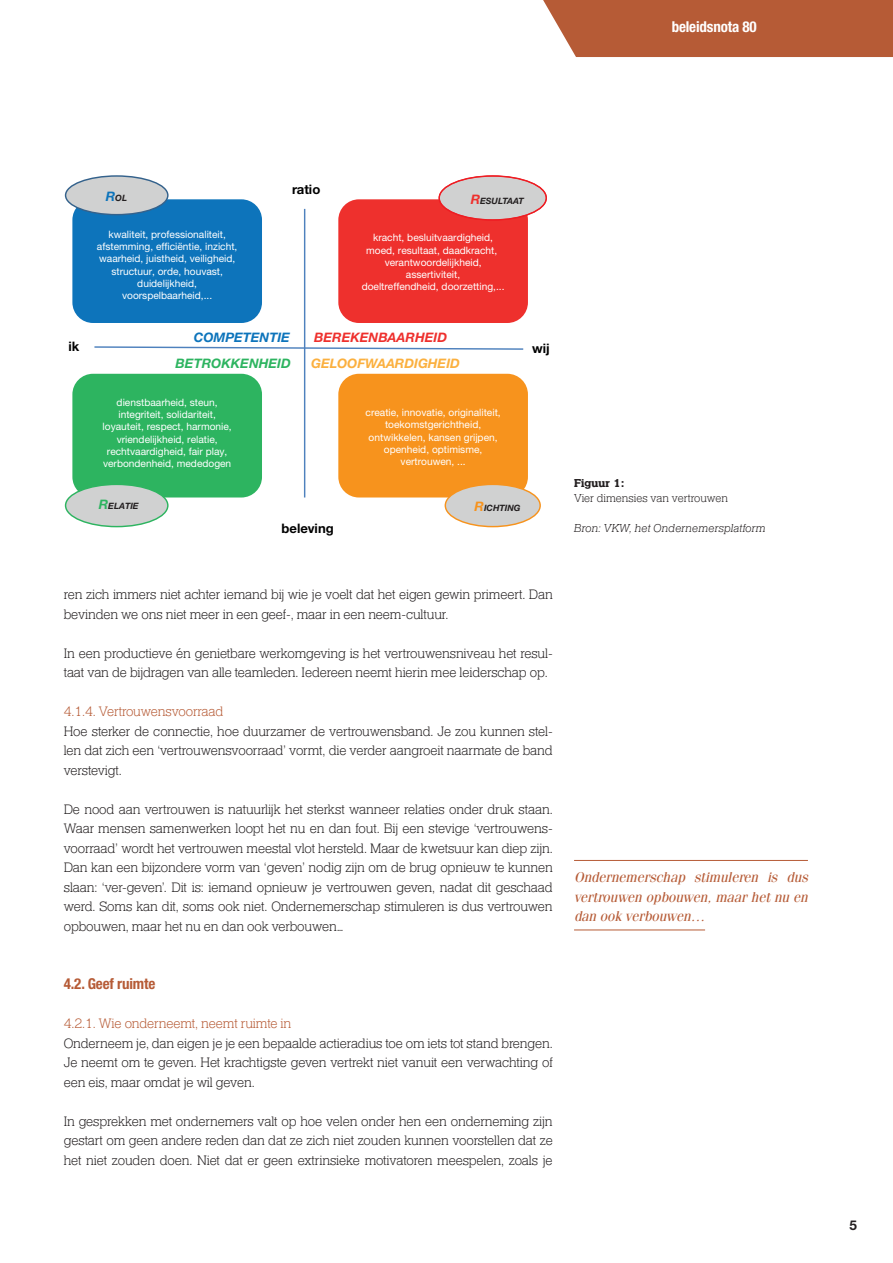
<style>
.page{position:relative;width:893px;height:1263px;background:#fff}
.page>*{position:absolute;margin:0;border:0;box-sizing:border-box;transform-origin:0 0}
.t1{font:700 condensed 15px "Helvetica Neue LT Pro";letter-spacing:-.01em;color:#b65b36}
.t2{font:700 condensed 15px "Helvetica Neue LT Pro";letter-spacing:-.01em;color:#fff}
.t3{font:300 14.25px/19.5px "Helserif";letter-spacing:-.01em;color:#231f20;text-align:justify}
.t4{font:italic 14.25px/19.5px "Fenice Std";letter-spacing:-.01em;color:#b65b36;text-align:justify}
.t5{font:300 14.25px "Helserif";letter-spacing:-.01em;color:#b65b36}
.t6{font:700 13.5px "Helvetica Neue LT Pro";color:#231f20}
.t7{font:700 13.05px "Helvetica Neue LT Pro";color:#000001}
.t8{font:italic 700 13.05px "Helvetica Neue LT Std";color:#fbb03f}
.t9{font:italic 700 13.05px "Helvetica Neue LT Std";color:#ee302d}
.t10{font:italic 700 13.05px "Helvetica Neue LT Std";color:#2db460}
.t11{font:italic 700 13.05px "Helvetica Neue LT Std";color:#0d74bb}
.t12{font:italic 300 12px "Helserif";color:#231f20}
.t13{font:300 12px "Helserif";color:#231f20}
.t14{font:700 12px "Helserif";color:#231f20}
.t15{font:10.2px/12.1px "Helvetica Neue LT Pro";color:#fff;text-align:center}
.t16{font:italic 700 8.7px "Helvetica Neue LT Std";color:#231f20}
.s1{font-size:13.05px;color:#0d74bb}
.s2{font-size:13.05px;color:#ee302d}
.s3{font-size:13.05px;color:#2db460}
.s4{font-size:13.05px;color:#f7931d}
</style>
<div class="page">
<div style="left:543px;top:0;width:350px;height:57px;background:#b65b36"></div>
<hr style="left:574px;top:860px;width:234px;height:1px;background:#b65b36">
<hr style="left:574px;top:929px;width:131px;height:1px;background:#b65b36">
<hr style="left:304px;top:209px;width:1px;height:288px;background:#4e81bd">
<svg style="left:94px;top:346px;width:430px;height:5px"></svg>
<div style="left:338px;top:199px;width:190px;height:124px;background:#ee302d;border-radius:21px"></div>
<div style="left:72px;top:199px;width:190px;height:124px;background:#0d74bb;border-radius:21px"></div>
<div style="left:338px;top:374px;width:190px;height:123px;background:#f7931d;border-radius:21px"></div>
<div style="left:72px;top:374px;width:190px;height:123px;background:#2db460;border-radius:21px"></div>
<div style="left:445px;top:484px;width:95px;height:43px;background:#d0d1d1;border-radius:50%"></div>
<div style="left:445px;top:484px;width:96px;height:43px;border:1px solid #f7931d;border-radius:50%"></div>
<div style="left:439px;top:176px;width:107px;height:44px;background:#d0d1d1;border-radius:50%"></div>
<div style="left:438px;top:175px;width:109px;height:46px;border:1px solid #ee1d23;border-radius:50%"></div>
<div style="left:66px;top:176px;width:102px;height:39px;background:#d0d1d1;border-radius:50%"></div>
<div style="left:65px;top:175px;width:104px;height:40px;border:1px solid #34628c;border-radius:50%"></div>
<div style="left:66px;top:484px;width:102px;height:43px;background:#d0d1d1;border-radius:50%"></div>
<div style="left:65px;top:484px;width:104px;height:43px;border:1px solid #2db460;border-radius:50%"></div>
<p class="t2" style="left:672px;top:18px;width:87px">beleidsnota 80</p>
<p class="t16" style="left:106px;top:192px;width:23px"><span class="s1">R</span>OL</p>
<p class="t15" style="left:97px;top:228px;width:142px">kwaliteit, professionaliteit, afstemming, efficiëntie, inzicht, waarheid, juistheid, veiligheid, structuur, orde, houvast, duidelijkheid, voorspelbaarheid,...</p>
<p class="t7" style="left:292px;top:181px;width:30px">ratio</p>
<p class="t16" style="left:471px;top:195px;width:55px"><span class="s2">R</span>ESULTAAT</p>
<p class="t15" style="left:362px;top:231px;width:144px">kracht, besluitvaardigheid, moed, resultaat, daadkracht, verantwoordelijkheid, assertiviteit,<br>doeltreffendheid, doorzetting,...</p>
<p class="t11" style="left:194px;top:329px;width:98px">COMPETENTIE</p>
<p class="t9" style="left:314px;top:329px;width:135px">BEREKENBAARHEID</p>
<p class="t7" style="left:68px;top:338px;width:12px">ik</p>
<p class="t7" style="left:532px;top:340px;width:19px">wij</p>
<p class="t10" style="left:176px;top:356px;width:117px">BETROKKENHEID</p>
<p class="t8" style="left:311px;top:355px;width:150px">GELOOFWAARDIGHEID</p>
<p class="t15" style="left:103px;top:396px;width:131px">dienstbaarheid, steun, integriteit, solidariteit, loyauteit, respect, harmonie, vriendelijkheid, relatie, rechtvaardigheid, fair play, verbondenheid, mededogen</p>
<p class="t16" style="left:99px;top:501px;width:41px"><span class="s3">R</span>ELATIE</p>
<p class="t7" style="left:281px;top:520px;width:54px">beleving</p>
<p class="t15" style="left:366px;top:406px;width:137px">creatie, innovatie, originaliteit, toekomstgerichtheid, ontwikkelen, kansen grijpen, openheid, optimisme, vertrouwen, ...</p>
<p class="t16" style="left:475px;top:503px;width:47px"><span class="s4">R</span>ICHTING</p>
<p class="t14" style="left:574px;top:476px;width:52px">Figuur 1:</p>
<p class="t13" style="left:574px;top:491px;width:155px">Vier dimensies van vertrouwen</p>
<p class="t12" style="left:574px;top:521px;width:193px">Bron: VKW, het Ondernemersplatform</p>
<p class="t3" style="left:64px;top:585px;width:491px">ren zich immers niet achter iemand bij wie je voelt dat het eigen gewin primeert. Dan bevinden we ons niet meer in een geef-, maar in een neem-cultuur.</p>
<p class="t3" style="left:64px;top:644px;width:490px">In een productieve én genietbare werkomgeving is het vertrouwensniveau het resul&shy;taat van de bijdragen van alle teamleden. Iedereen neemt hierin mee leiderschap op.</p>
<p class="t5" style="left:64px;top:703px;width:161px">4.1.4. Vertrouwensvoorraad</p>
<p class="t3" style="left:64px;top:722px;width:491px">Hoe sterker de connectie, hoe duurzamer de vertrouwensband. Je zou kunnen stel&shy;len dat zich een ‘vertrouwensvoorraad’ vormt, die verder aangroeit naarmate de band verstevigt.</p>
<p class="t3" style="left:64px;top:800px;width:490px">De nood aan vertrouwen is natuurlijk het sterkst wanneer relaties onder druk staan.<br>Waar mensen samenwerken loopt het nu en dan fout. Bij een stevige ‘vertrouwens&shy;voorraad’ wordt het vertrouwen meestal vlot hersteld. Maar de kwetsuur kan diep zijn.<br>Dan kan een bijzondere vorm van ‘geven’ nodig zijn om de brug opnieuw te kunnen slaan: ‘ver-geven’. Dit is: iemand opnieuw je vertrouwen geven, nadat dit geschaad werd. Soms kan dit, soms ook niet. Ondernemerschap stimuleren is dus vertrouwen opbouwen, maar het nu en dan ook verbouwen…</p>
<p class="t1" style="left:64px;top:975px;width:93px">4.2. Geef ruimte</p>
<p class="t5" style="left:64px;top:1015px;width:229px">4.2.1. Wie onderneemt, neemt ruimte in</p>
<p class="t3" style="left:64px;top:1034px;width:491px">Onderneem je, dan eigen je je een bepaalde actieradius toe om iets tot stand brengen.<br>Je neemt om te geven. Het krachtigste geven vertrekt niet vanuit een verwachting of een eis, maar omdat je wil geven.</p>
<p class="t3" style="left:64px;top:1112px;width:491px">In gesprekken met ondernemers valt op hoe velen onder hen een onderneming zijn gestart om geen andere reden dan dat ze zich niet zouden kunnen voorstellen dat ze het niet zouden doen. Niet dat er geen extrinsieke motivatoren meespelen, zoals je</p>
<p class="t4" style="left:574px;top:867px;width:235px">Ondernemerschap stimuleren is dus vertrouwen opbouwen, maar het nu en dan ook verbouwen…</p>
<p class="t6" style="left:849px;top:1216px;width:9px">5</p>
</div>
